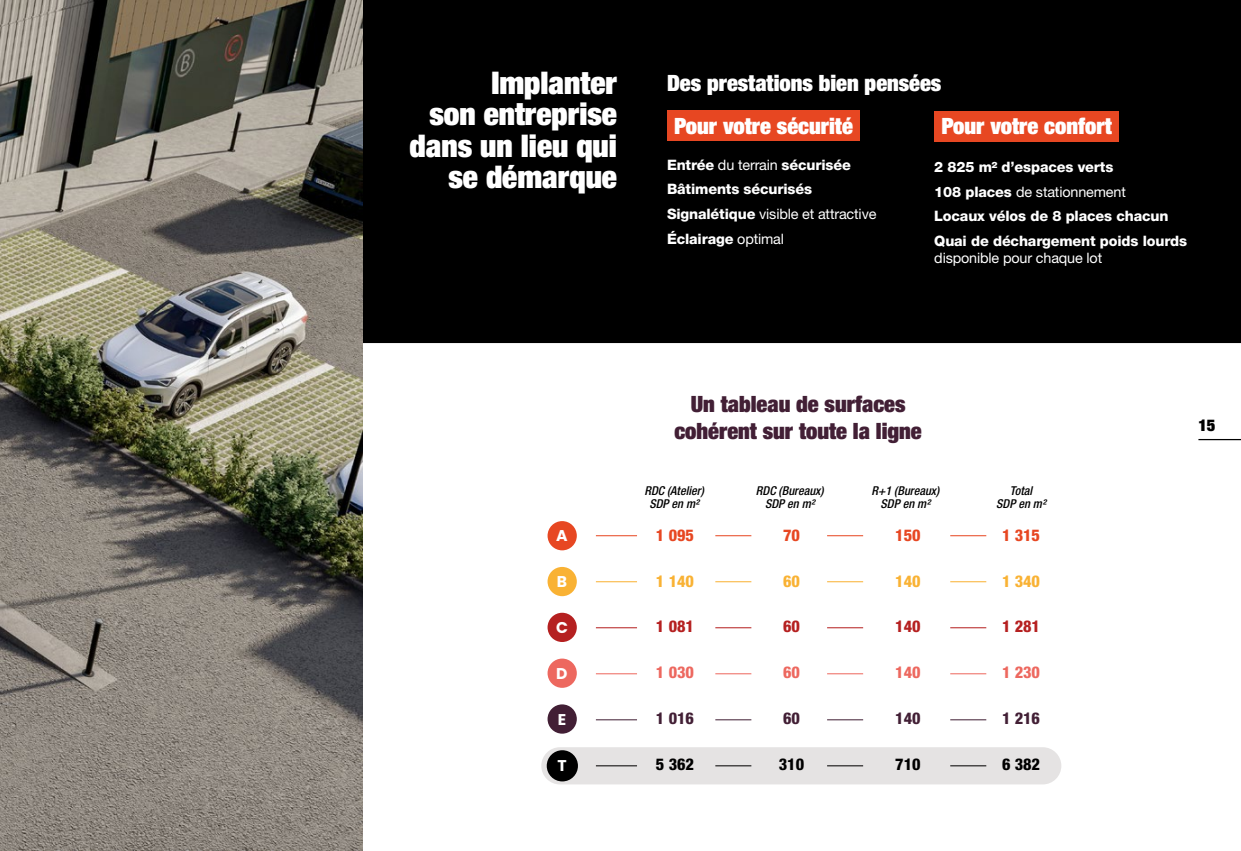
<style>
.page{position:relative;width:1241px;height:851px;background:#fff}
.page>*{position:absolute;margin:0;border:0;box-sizing:border-box;transform-origin:0 0}
.t1{font:900 condensed 31.25px/31.2px "Helvetica Neue LT Pro";color:#fff;text-align:right}
.t2{font:900 condensed 22.5px/43.4px "Helvetica Neue LT Pro";color:#fff}
.t3{font:900 condensed 22.5px/27px "Helvetica Neue LT Pro";color:#421f35;text-align:center}
.t4{font:800 condensed 16.25px "Helvetica Neue LT Pro";color:#000}
.t5{font:800 condensed 16.25px "Helvetica Neue LT Pro";color:#e74722}
.t6{font:800 condensed 16.25px "Helvetica Neue LT Pro";color:#f9b234}
.t7{font:800 condensed 16.25px "Helvetica Neue LT Pro";color:#b52020}
.t8{font:800 condensed 16.25px "Helvetica Neue LT Pro";color:#ed685f}
.t9{font:800 condensed 16.25px "Helvetica Neue LT Pro";color:#421f35}
.t10{font:900 condensed 16.25px "Helvetica Neue LT Pro";color:#000}
.t11{font:700 15.62px "Poppins";color:#fff}
.t12{font:800 14.38px/24.6px "Helvetica Neue LT Pro";letter-spacing:-.01em;color:#fff}
.t13{font:14.38px "Helvetica Neue LT Pro";letter-spacing:-.01em;color:#fff}
.t14{font:italic 500 condensed 12.25px/13.2px "Helvetica Neue LT Pro";color:#000;text-align:center}
.s1{font-weight:400}
</style>
<div class="page">
<div style="left:362px;top:0;width:878px;height:343px;background:#000"></div>
<img style="left:0;top:0;width:362px;height:850px">
<div style="left:541px;top:747px;width:520px;height:37px;background:#e5e3e3;border-radius:19px"></div>
<div style="left:547px;top:521px;width:29px;height:29px;background:#e74722;border-radius:50%"></div>
<div style="left:547px;top:658px;width:29px;height:29px;background:#ed685f;border-radius:50%"></div>
<div style="left:547px;top:704px;width:29px;height:29px;background:#421f35;border-radius:50%"></div>
<div style="left:547px;top:751px;width:30px;height:29px;background:#000;border-radius:50%"></div>
<div style="left:546px;top:750px;width:32px;height:31px;border:2px solid #000;border-radius:50%"></div>
<div style="left:547px;top:567px;width:29px;height:29px;background:#f9b234;border-radius:50%"></div>
<div style="left:547px;top:612px;width:29px;height:30px;background:#b52020;border-radius:50%"></div>
<hr style="left:596px;top:535px;width:41px;height:1px;background:#e74722">
<hr style="left:596px;top:581px;width:41px;height:1px;background:#f9b234">
<hr style="left:596px;top:627px;width:41px;height:1px;background:#b52020">
<hr style="left:596px;top:673px;width:41px;height:1px;background:#ed685f">
<hr style="left:596px;top:719px;width:41px;height:1px;background:#421f35">
<hr style="left:596px;top:765px;width:41px;height:1px;background:#000">
<hr style="left:715px;top:535px;width:36px;height:1px;background:#e74722">
<hr style="left:715px;top:581px;width:36px;height:1px;background:#f9b234">
<hr style="left:715px;top:627px;width:36px;height:1px;background:#b52020">
<hr style="left:715px;top:673px;width:36px;height:1px;background:#ed685f">
<hr style="left:715px;top:719px;width:36px;height:1px;background:#421f35">
<hr style="left:715px;top:765px;width:36px;height:1px;background:#000">
<hr style="left:827px;top:535px;width:36px;height:1px;background:#e74722">
<hr style="left:827px;top:581px;width:36px;height:1px;background:#f9b234">
<hr style="left:827px;top:627px;width:36px;height:1px;background:#b52020">
<hr style="left:827px;top:673px;width:36px;height:1px;background:#ed685f">
<hr style="left:827px;top:719px;width:36px;height:1px;background:#421f35">
<hr style="left:827px;top:765px;width:36px;height:1px;background:#000">
<hr style="left:950px;top:535px;width:36px;height:1px;background:#e74722">
<hr style="left:950px;top:581px;width:36px;height:1px;background:#f9b234">
<hr style="left:950px;top:627px;width:36px;height:1px;background:#b52020">
<hr style="left:950px;top:673px;width:36px;height:1px;background:#ed685f">
<hr style="left:950px;top:719px;width:36px;height:1px;background:#421f35">
<hr style="left:950px;top:765px;width:36px;height:1px;background:#000">
<div style="left:667px;top:111px;width:192px;height:30px;background:#e74722"></div>
<div style="left:934px;top:111px;width:184px;height:30px;background:#e74722"></div>
<hr style="left:403px;top:74px;width:1px;height:177px;background:#000">
<hr style="left:1198px;top:439px;width:42px;height:1px;background:#000">
<h1 class="t1" style="left:409px;top:67px;width:209px">Implanter<br>son entreprise dans un lieu qui se démarque</h1>
<h2 class="t2" style="left:674px;top:60px;width:269px;text-indent:-7px">Des prestations bien pensées<br>Pour votre sécurité</h2>
<p class="t12" style="left:667px;top:152px;width:211px">Entrée <span class="s1">du terrain</span> sécurisée<br>Bâtiments sécurisés<br>Signalétique <span class="s1">visible et attractive<br></span>Éclairage <span class="s1">optimal</span></p>
<h2 class="t2" style="left:941px;top:104px;width:172px">Pour votre confort</h2>
<p class="t12" style="left:934px;top:155px;width:254px">2 825 m² d’espaces verts<br>108 places <span class="s1">de stationnement<br></span>Locaux vélos de 8 places chacun<br>Quai de déchargement poids lourds</p>
<p class="t13" style="left:934px;top:250px;width:169px">disponible pour chaque lot</p>
<p class="t11" style="left:556px;top:526px;width:13px">A</p>
<p class="t11" style="left:556px;top:572px;width:12px">B</p>
<p class="t11" style="left:556px;top:618px;width:13px">C</p>
<p class="t11" style="left:556px;top:664px;width:13px">D</p>
<p class="t11" style="left:557px;top:709px;width:10px">E</p>
<p class="t11" style="left:557px;top:756px;width:11px">T</p>
<h2 class="t3" style="left:674px;top:390px;width:249px">Un tableau de surfaces cohérent sur toute la ligne</h2>
<p class="t14" style="left:644px;top:483px;width:61px">RDC (Atelier)<br>SDP en m²</p>
<p class="t14" style="left:871px;top:483px;width:69px">R+1 (Bureaux)<br>SDP en m²</p>
<p class="t14" style="left:996px;top:483px;width:51px">Total<br>SDP en m²</p>
<p class="t5" style="left:1001px;top:524px;width:40px">1 315</p>
<p class="t6" style="left:1001px;top:570px;width:40px">1 340</p>
<p class="t7" style="left:1001px;top:616px;width:40px">1 281</p>
<p class="t8" style="left:1001px;top:662px;width:40px">1 230</p>
<p class="t9" style="left:1001px;top:708px;width:40px">1 216</p>
<p class="t4" style="left:1001px;top:754px;width:40px">6 382</p>
<p class="t14" style="left:755px;top:483px;width:69px">RDC (Bureaux)<br>SDP en m²</p>
<p class="t5" style="left:895px;top:524px;width:27px">150</p>
<p class="t6" style="left:895px;top:570px;width:27px">140</p>
<p class="t7" style="left:895px;top:616px;width:27px">140</p>
<p class="t8" style="left:895px;top:662px;width:27px">140</p>
<p class="t9" style="left:895px;top:708px;width:27px">140</p>
<p class="t4" style="left:895px;top:754px;width:27px">710</p>
<p class="t5" style="left:783px;top:524px;width:18px">70</p>
<p class="t6" style="left:783px;top:570px;width:18px">60</p>
<p class="t7" style="left:783px;top:616px;width:18px">60</p>
<p class="t8" style="left:783px;top:662px;width:18px">60</p>
<p class="t9" style="left:783px;top:708px;width:18px">60</p>
<p class="t4" style="left:778px;top:754px;width:27px">310</p>
<p class="t5" style="left:656px;top:524px;width:40px">1 095</p>
<p class="t6" style="left:656px;top:570px;width:40px">1 140</p>
<p class="t7" style="left:656px;top:616px;width:40px">1 081</p>
<p class="t8" style="left:656px;top:662px;width:40px">1 030</p>
<p class="t9" style="left:656px;top:708px;width:40px">1 016</p>
<p class="t4" style="left:656px;top:754px;width:40px">5 362</p>
<p class="t10" style="left:1198px;top:415px;width:18px">15</p>
</div>
